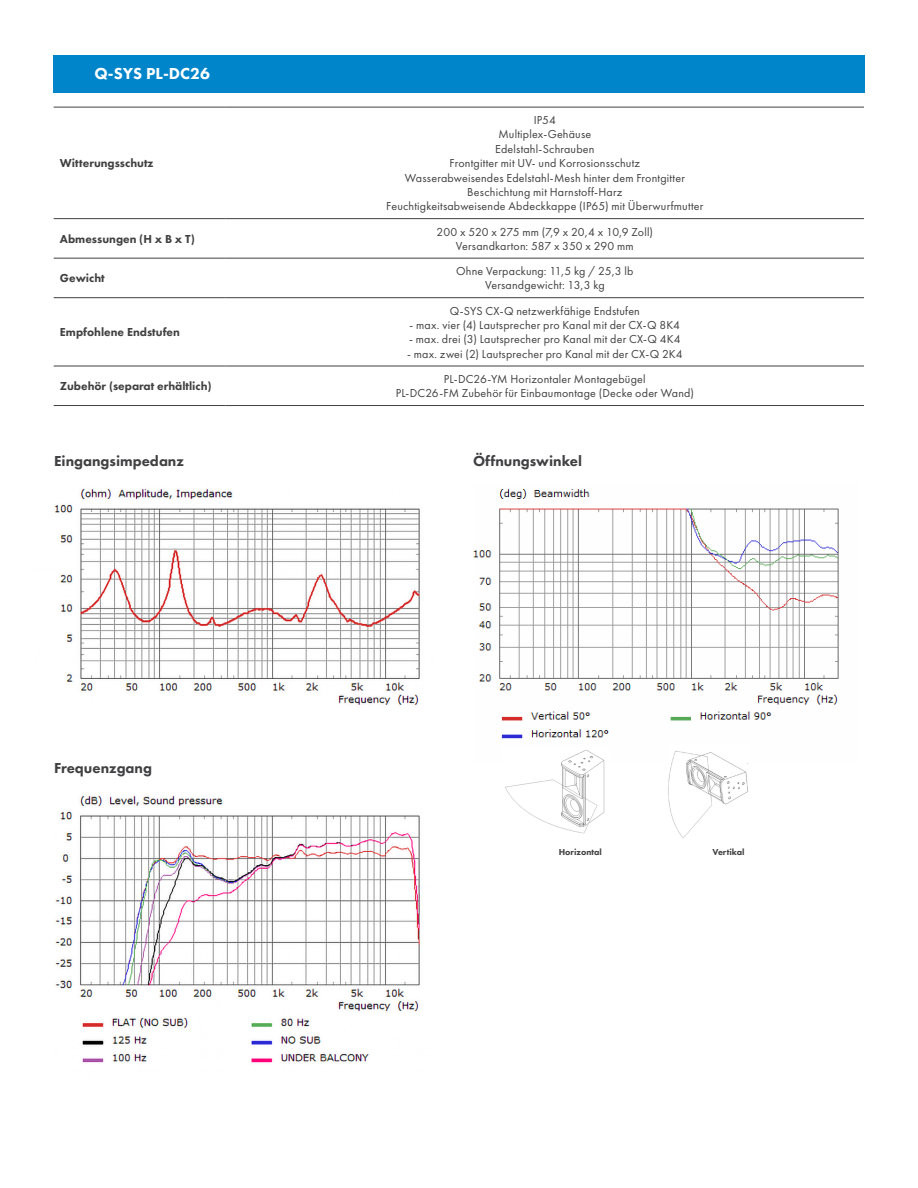
<style>
.page{position:relative;width:918px;height:1188px;background:#fff}
.page>*{position:absolute;margin:0;border:0;box-sizing:border-box;transform-origin:0 0}
.Bullet_Title{font:16.5px "Futura PT Heavy";color:#fff}
.t1{font:15px "Futura PT Heavy";color:#414042}
.spec_sheet_center{font:12px "Futura PT Book";letter-spacing:.015em;color:#414042}
.spec_sheet_left_col{font:12px "Futura PT Heavy";color:#414141}
.t2{font:9px "Futura PT Heavy";color:#414042}
</style>
<div class="page">
<div style="left:53px;top:55px;width:812px;height:37px;background:#0084ca"></div>
<hr style="left:54px;top:107px;width:172px;height:1px;background:#414042">
<hr style="left:226px;top:107px;width:638px;height:1px;background:#414042">
<hr style="left:54px;top:218px;width:172px;height:1px;background:#414042">
<hr style="left:226px;top:218px;width:638px;height:1px;background:#414042">
<hr style="left:54px;top:258px;width:172px;height:1px;background:#414042">
<hr style="left:226px;top:258px;width:638px;height:1px;background:#414042">
<hr style="left:54px;top:297px;width:172px;height:1px;background:#414042">
<hr style="left:226px;top:297px;width:638px;height:1px;background:#414042">
<hr style="left:54px;top:366px;width:172px;height:1px;background:#414042">
<hr style="left:226px;top:366px;width:638px;height:1px;background:#414042">
<hr style="left:54px;top:405px;width:172px;height:1px;background:#414042">
<hr style="left:226px;top:405px;width:638px;height:1px;background:#414042">
<img style="left:54px;top:488px;width:366px;height:217px">
<img style="left:473px;top:489px;width:366px;height:250px">
<img style="left:55px;top:795px;width:365px;height:268px">
<img style="left:505px;top:750px;width:100px;height:84px">
<img style="left:668px;top:751px;width:80px;height:87px">
<p class="Bullet_Title" style="left:94px;top:62px;width:117px">Q-SYS PL-DC26</p>
<p class="spec_sheet_left_col" style="left:60px;top:156px;width:95px">Witterungsschutz</p>
<p class="spec_sheet_left_col" style="left:60px;top:231px;width:136px">Abmessungen (H x B x T)</p>
<p class="spec_sheet_left_col" style="left:60px;top:271px;width:46px">Gewicht</p>
<p class="spec_sheet_left_col" style="left:60px;top:325px;width:122px">Empfohlene Endstufen</p>
<p class="spec_sheet_left_col" style="left:60px;top:378px;width:153px">Zubehör (separat erhältlich)</p>
<p class="spec_sheet_center" style="left:534px;top:113px;width:24px">IP54</p>
<p class="spec_sheet_center" style="left:498px;top:127px;width:94px">Multiplex-Gehäuse</p>
<p class="spec_sheet_center" style="left:495px;top:142px;width:101px">Edelstahl-Schrauben</p>
<p class="spec_sheet_center" style="left:450px;top:156px;width:192px">Frontgitter mit UV- und Korrosionsschutz</p>
<p class="spec_sheet_center" style="left:405px;top:171px;width:282px">Wasserabweisendes Edelstahl-Mesh hinter dem Frontgitter</p>
<p class="spec_sheet_center" style="left:467px;top:185px;width:157px">Beschichtung mit Harnstoff-Harz</p>
<p class="spec_sheet_center" style="left:386px;top:199px;width:319px">Feuchtigkeitsabweisende Abdeckkappe (IP65) mit Überwurfmutter</p>
<p class="spec_sheet_center" style="left:437px;top:224px;width:218px">200 x 520 x 275 mm (7,9 x 20,4 x 10,9 Zoll)</p>
<p class="spec_sheet_center" style="left:456px;top:239px;width:179px">Versandkarton: 587 x 350 x 290 mm</p>
<p class="spec_sheet_center" style="left:456px;top:264px;width:179px">Ohne Verpackung: 11,5 kg / 25,3 lb</p>
<p class="spec_sheet_center" style="left:485px;top:278px;width:121px">Versandgewicht: 13,3 kg</p>
<p class="spec_sheet_center" style="left:450px;top:304px;width:192px">Q-SYS CX-Q netzwerkfähige Endstufen</p>
<p class="spec_sheet_center" style="left:410px;top:318px;width:272px">- max. vier (4) Lautsprecher pro Kanal mit der CX-Q 8K4</p>
<p class="spec_sheet_center" style="left:409px;top:332px;width:273px">- max. drei (3) Lautsprecher pro Kanal mit der CX-Q 4K4</p>
<p class="spec_sheet_center" style="left:407px;top:347px;width:277px">- max. zwei (2) Lautsprecher pro Kanal mit der CX-Q 2K4</p>
<p class="spec_sheet_center" style="left:444px;top:372px;width:203px">PL-DC26-YM Horizontaler Montagebügel</p>
<p class="spec_sheet_center" style="left:396px;top:386px;width:300px">PL-DC26-FM Zubehör für Einbaumontage (Decke oder Wand)</p>
<p class="t1" style="left:54px;top:452px;width:131px">Eingangsimpedanz</p>
<p class="t1" style="left:473px;top:452px;width:110px">Öffnungswinkel</p>
<p class="t1" style="left:54px;top:758px;width:100px">Frequenzgang</p>
<p class="t2" style="left:559px;top:846px;width:45px">Horizontal</p>
<p class="t2" style="left:712px;top:846px;width:34px">Vertikal</p>
</div>
